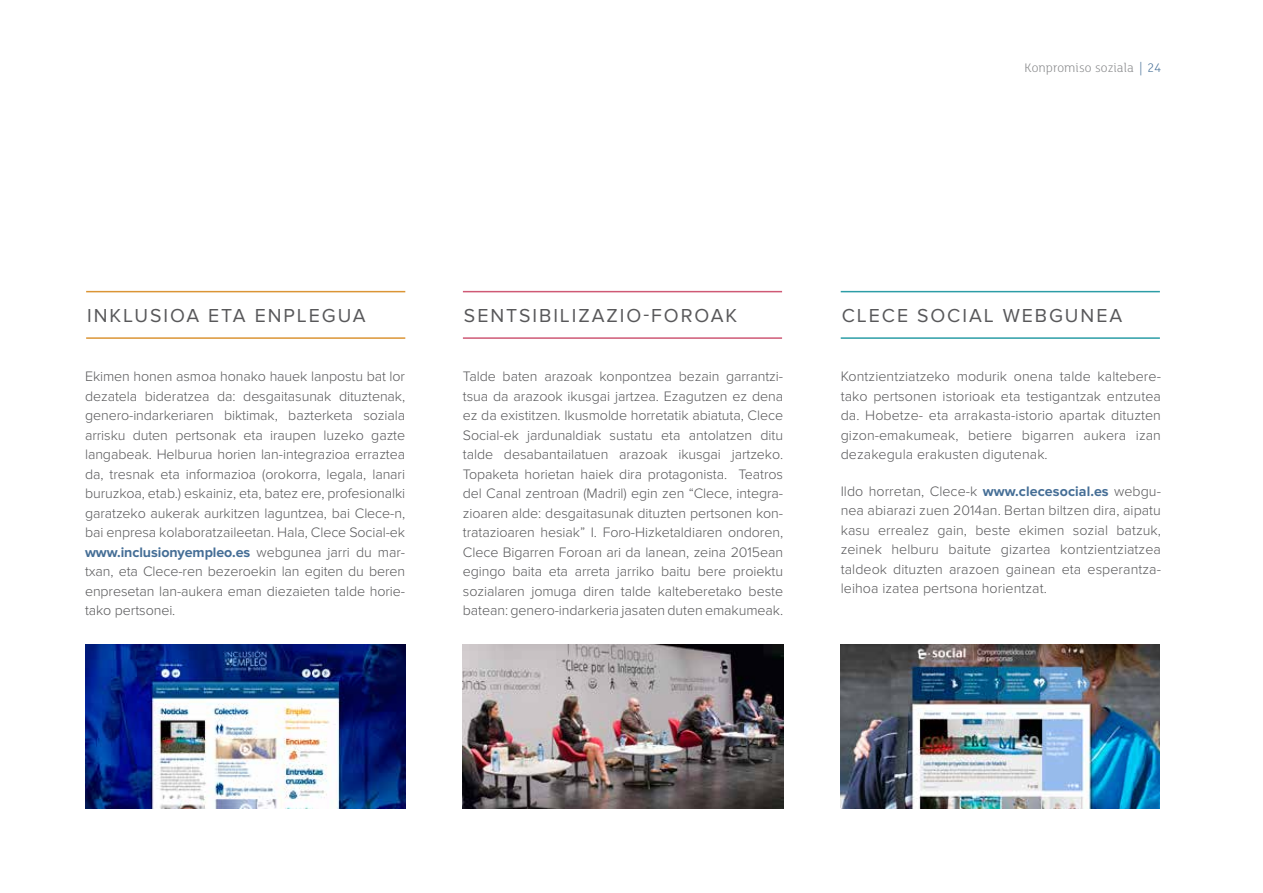
<style>
.page{position:relative;width:1263px;height:893px;background:#fff}
.page>*{position:absolute;margin:0;border:0;box-sizing:border-box;transform-origin:0 0}
.t1{font:19.5px "Proxima Nova";letter-spacing:.1em;color:#58585a}
.t2{font:300 14.25px/19.5px "Proxima Nova";color:#58585a;text-align:justify}
.t3{font:300 13.5px "FS Lola";letter-spacing:.01em;color:#87888a}
.s1{color:#456e96}
.s2{font-weight:700;color:#456e96}
</style>
<div class="page">
<img style="left:841px;top:644px;width:319px;height:164px">
<img style="left:85px;top:644px;width:320px;height:164px">
<img style="left:463px;top:644px;width:320px;height:164px">
<hr style="left:86px;top:337px;width:319px;height:2px;background:#db9535">
<hr style="left:841px;top:337px;width:319px;height:2px;background:#2c9da6">
<hr style="left:86px;top:291px;width:319px;height:1px;background:#db9535">
<hr style="left:463px;top:337px;width:319px;height:2px;background:#cf5975">
<hr style="left:463px;top:291px;width:319px;height:1px;background:#cf5975">
<hr style="left:841px;top:291px;width:319px;height:1px;background:#2c9da6">
<p class="t3" style="left:1024px;top:58px;width:138px">Konpromiso soziala <span class="s1">| 24</span></p>
<h1 class="t1" style="left:87px;top:305px;width:280px">INKLUSIOA ETA ENPLEGUA</h1>
<h1 class="t1" style="left:842px;top:305px;width:282px">CLECE SOCIAL WEBGUNEA</h1>
<h1 class="t1" style="left:464px;top:305px;width:275px">SENTSIBILIZAZIO-FOROAK</h1>
<p class="t2" style="left:85px;top:367px;width:322px">Ekimen honen asmoa honako hauek lanpostu bat lor dezatela bideratzea da: desgaitasunak dituztenak, genero-indarkeriaren biktimak, bazterketa soziala arrisku duten pertsonak eta iraupen luzeko gazte langabeak. Helburua horien lan-integrazioa erraztea da, tresnak eta informazioa (orokorra, legala, lanari buruzkoa, etab.) eskainiz, eta, batez ere, profesionalki garatzeko aukerak aurkitzen laguntzea, bai Clece-n, bai enpresa kolaboratzaileetan. Hala, Clece Social-ek <span class="s2">www.inclusionyempleo.es</span> webgunea jarri du mar&shy;txan, eta Clece-ren bezeroekin lan egiten du beren enpresetan lan-aukera eman diezaieten talde horie&shy;tako pertsonei.</p>
<p class="t2" style="left:841px;top:367px;width:322px">Kontzientziatzeko modurik onena talde kaltebere&shy;tako pertsonen istorioak eta testigantzak entzutea da. Hobetze- eta arrakasta-istorio apartak dituzten gizon-emakumeak, betiere bigarren aukera izan dezakegula erakusten digutenak.</p>
<p class="t2" style="left:463px;top:367px;width:322px">Talde baten arazoak konpontzea bezain garrantzi&shy;tsua da arazook ikusgai jartzea. Ezagutzen ez dena ez da existitzen. Ikusmolde horretatik abiatuta, Clece Social-ek jardunaldiak sustatu eta antolatzen ditu talde desabantailatuen arazoak ikusgai jartzeko.<br>Topaketa horietan haiek dira protagonista. Teatros del Canal zentroan (Madril) egin zen “Clece, integra&shy;zioaren alde: desgaitasunak dituzten pertsonen kon&shy;tratazioaren hesiak” I. Foro-Hizketaldiaren ondoren, Clece Bigarren Foroan ari da lanean, zeina 2015ean egingo baita eta arreta jarriko baitu bere proiektu sozialaren jomuga diren talde kalteberetako beste batean: genero-indarkeria jasaten duten emakumeak.</p>
<p class="t2" style="left:841px;top:481px;width:322px">Ildo horretan, Clece-k <span class="s2">www.clecesocial.es</span> webgu&shy;nea abiarazi zuen 2014an. Bertan biltzen dira, aipatu kasu errealez gain, beste ekimen sozial batzuk, zeinek helburu baitute gizartea kontzientziatzea taldeok dituzten arazoen gainean eta esperantza&shy;leihoa izatea pertsona horientzat.</p>
</div>
